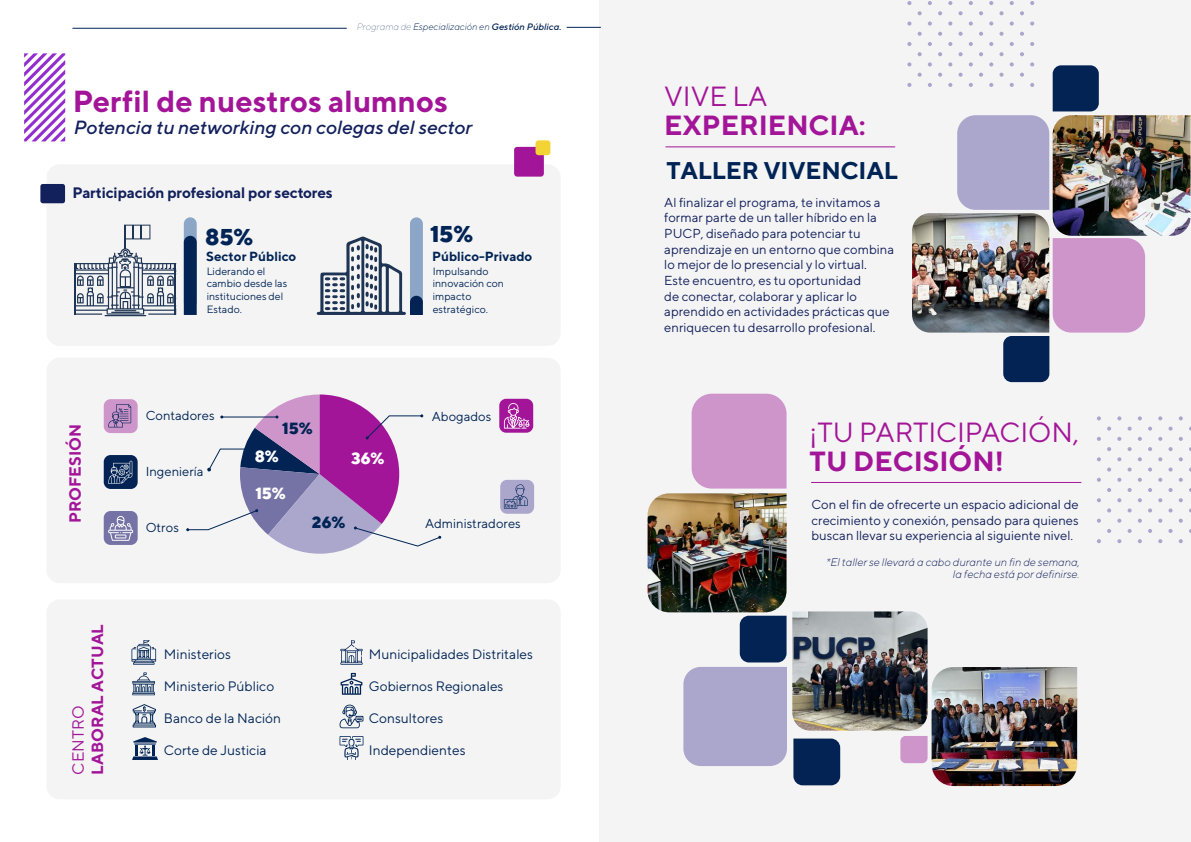
<style>
.page{position:relative;width:1191px;height:842px;background:#fff}
.page>*{position:absolute;margin:0;border:0;box-sizing:border-box;transform-origin:0 0}
.t1{font:700 30.5px "TT Norms";color:#a31598}
.t2{font:27.7px "TT Norms";color:#a31598}
.t3{font:700 27.7px "TT Norms";color:#a31598}
.t4{font:700 24.2px "TT Norms";letter-spacing:-.01em;color:#002455}
.t5{font:800 22.9px "TT Norms";color:#002455}
.t6{font:italic 500 19.1px "TT Norms";color:#12205c}
.t7{font:700 16.2px "TT Norms";color:#a31598}
.t8{font:800 16.2px "TT Norms";color:#fff}
.t9{font:800 16.2px "TT Norms";color:#002455}
.t10{font:16.2px "TT Norms";color:#a31598}
.t11{font:700 15.2px "TT Norms";letter-spacing:-.01em;color:#12205c}
.t12{font:13.7px "TT Norms";color:#002455}
.t13{font:700 13.2px "TT Norms";color:#002455}
.t14{font:13px/15.6px "TT Norms";color:#12205c}
.t15{font:13px "TT Norms";color:#002455}
.t16{font:italic 300 11px/12px "TT Norms";color:#12205c;text-align:right}
.t17{font:10.6px/12.7px "TT Norms";color:#002455}
.t18{font:italic 300 9.3px "TT Norms";color:#002455}
.s1{font-weight:100}
.s2{font-weight:500}
</style>
<div class="page">
<div style="left:46px;top:164px;width:514px;height:182px;background:#f4f4f4;border-radius:13px"></div>
<div style="left:46px;top:358px;width:514px;height:225px;background:#f4f4f4;border-radius:13px"></div>
<div style="left:46px;top:599px;width:514px;height:200px;background:#f4f4f4;border-radius:13px"></div>
<div style="left:599px;top:0;width:592px;height:842px;background:#f4f4f4"></div>
<div style="left:514px;top:147px;width:30px;height:30px;background:#a31598;border-radius:3px"></div>
<div style="left:535px;top:140px;width:15px;height:15px;background:#f3d434;border-radius:3px"></div>
<hr style="left:72px;top:28px;width:275px;height:1px;background:#002455">
<hr style="left:566px;top:27px;width:35px;height:1px;background:#002455">
<svg style="left:184px;top:217px;width:13px;height:98px"></svg>
<svg style="left:1097px;top:416px;width:94px;height:127px"></svg>
<hr style="left:105px;top:315px;width:41px;height:1px;background:#1e3454">
<svg style="left:74px;top:225px;width:102px;height:90px"></svg>
<svg style="left:317px;top:217px;width:106px;height:98px"></svg>
<div style="left:40px;top:184px;width:25px;height:19px;background:#12205c;border-radius:3px"></div>
<div style="left:499px;top:399px;width:34px;height:34px;background:#a31598;border-radius:7px"></div>
<div style="left:500px;top:480px;width:34px;height:34px;background:#aba7cc;border-radius:7px"></div>
<svg style="left:504px;top:403px;width:25px;height:26px"></svg>
<div style="left:104px;top:399px;width:34px;height:34px;background:#ce95ca;border-radius:7px"></div>
<svg style="left:504px;top:484px;width:23px;height:25px"></svg>
<svg style="left:108px;top:404px;width:23px;height:23px"></svg>
<div style="left:104px;top:511px;width:34px;height:34px;background:#7572a5;border-radius:7px"></div>
<div style="left:104px;top:455px;width:34px;height:34px;background:#032354;border-radius:7px"></div>
<svg style="left:108px;top:460px;width:24px;height:24px"></svg>
<svg style="left:108px;top:516px;width:25px;height:25px"></svg>
<svg style="left:186px;top:394px;width:255px;height:160px"></svg>
<svg style="left:132px;top:672px;width:23px;height:23px"></svg>
<svg style="left:131px;top:640px;width:25px;height:25px"></svg>
<svg style="left:133px;top:704px;width:23px;height:23px"></svg>
<svg style="left:132px;top:737px;width:26px;height:23px"></svg>
<svg style="left:340px;top:640px;width:22px;height:25px"></svg>
<svg style="left:340px;top:673px;width:22px;height:22px"></svg>
<svg style="left:339px;top:705px;width:24px;height:23px"></svg>
<svg style="left:339px;top:736px;width:24px;height:24px"></svg>
<svg style="left:24px;top:53px;width:41px;height:88px"></svg>
<hr style="left:665px;top:146px;width:230px;height:1px;background:#a31598">
<hr style="left:811px;top:482px;width:270px;height:1px;background:#a31598">
<img style="left:907px;top:1px;width:283px;height:381px">
<img style="left:647px;top:394px;width:430px;height:392px">
<p class="t18" style="left:357px;top:21px;width:206px"><span class="s1">Programa de</span> Especialización en <span class="s2">Gestión Pública.</span></p>
<h1 class="t1" style="left:73px;top:82px;width:377px">Perfil de nuestros alumnos</h1>
<h3 class="t6" style="left:74px;top:116px;width:400px">Potencia tu networking con colegas del sector</h3>
<p class="t11" style="left:72px;top:183px;width:262px">Participación profesional por sectores</p>
<p class="t7" style="left:65px;top:523px;width:101px;rotate:-90deg">PROFESIÓN</p>
<p class="t7" style="left:87px;top:774px;width:152px;rotate:-90deg">LABORAL ACTUAL</p>
<p class="t10" style="left:68px;top:774px;width:70px;rotate:-90deg">CENTRO</p>
<h3 class="t5" style="left:205px;top:222px;width:50px">85%</h3>
<h3 class="t5" style="left:430px;top:219px;width:45px">15%</h3>
<p class="t13" style="left:206px;top:248px;width:92px">Sector Público</p>
<p class="t17" style="left:207px;top:264px;width:82px">Liderando el cambio desde las instituciones del<br>Estado.</p>
<p class="t13" style="left:432px;top:248px;width:102px">Público-Privado</p>
<p class="t17" style="left:433px;top:264px;width:73px">Impulsando innovación con impacto estratégico.</p>
<p class="t15" style="left:146px;top:407px;width:70px">Contadores</p>
<p class="t15" style="left:432px;top:408px;width:61px">Abogados</p>
<p class="t9" style="left:282px;top:418px;width:32px">15%</p>
<p class="t15" style="left:146px;top:463px;width:59px">Ingeniería</p>
<p class="t8" style="left:255px;top:445px;width:26px">8%</p>
<p class="t8" style="left:255px;top:483px;width:32px">15%</p>
<p class="t8" style="left:351px;top:448px;width:35px">36%</p>
<p class="t9" style="left:312px;top:511px;width:35px">26%</p>
<p class="t15" style="left:146px;top:519px;width:35px">Otros</p>
<p class="t15" style="left:425px;top:516px;width:97px">Administradores</p>
<p class="t12" style="left:164px;top:646px;width:68px">Ministerios</p>
<p class="t12" style="left:164px;top:678px;width:112px">Ministerio Público</p>
<p class="t12" style="left:164px;top:710px;width:119px">Banco de la Nación</p>
<p class="t12" style="left:164px;top:742px;width:104px">Corte de Justicia</p>
<p class="t12" style="left:369px;top:646px;width:166px">Municipalidades Distritales</p>
<p class="t12" style="left:369px;top:678px;width:136px">Gobiernos Regionales</p>
<p class="t12" style="left:369px;top:710px;width:76px">Consultores</p>
<p class="t12" style="left:369px;top:742px;width:98px">Independientes</p>
<h2 class="t2" style="left:664px;top:79px;width:105px">VIVE LA</h2>
<h2 class="t3" style="left:664px;top:108px;width:203px">EXPERIENCIA:</h2>
<h3 class="t4" style="left:666px;top:155px;width:233px">TALLER VIVENCIAL</h3>
<p class="t14" style="left:664px;top:194px;width:231px">Al finalizar el programa, te invitamos a formar parte de un taller híbrido en la PUCP, diseñado para potenciar tu aprendizaje en un entorno que combina lo mejor de lo presencial y lo virtual.<br>Este encuentro, es tu oportunidad<br>de conectar, colaborar y aplicar lo aprendido en actividades prácticas que enriquecen tu desarrollo profesional.</p>
<h2 class="t2" style="left:809px;top:415px;width:271px">¡TU PARTICIPACIÓN,</h2>
<h2 class="t3" style="left:809px;top:443px;width:196px">TU DECISIÓN!</h2>
<p class="t14" style="left:811px;top:497px;width:269px;text-align:justify">Con el fin de ofrecerte un espacio adicional de crecimiento y conexión, pensado para quienes buscan llevar su experiencia al siguiente nivel.</p>
<p class="t16" style="left:826px;top:556px;width:255px">*El taller se llevará a cabo durante un fin de semana, la fecha está por definirse.</p>
</div>
